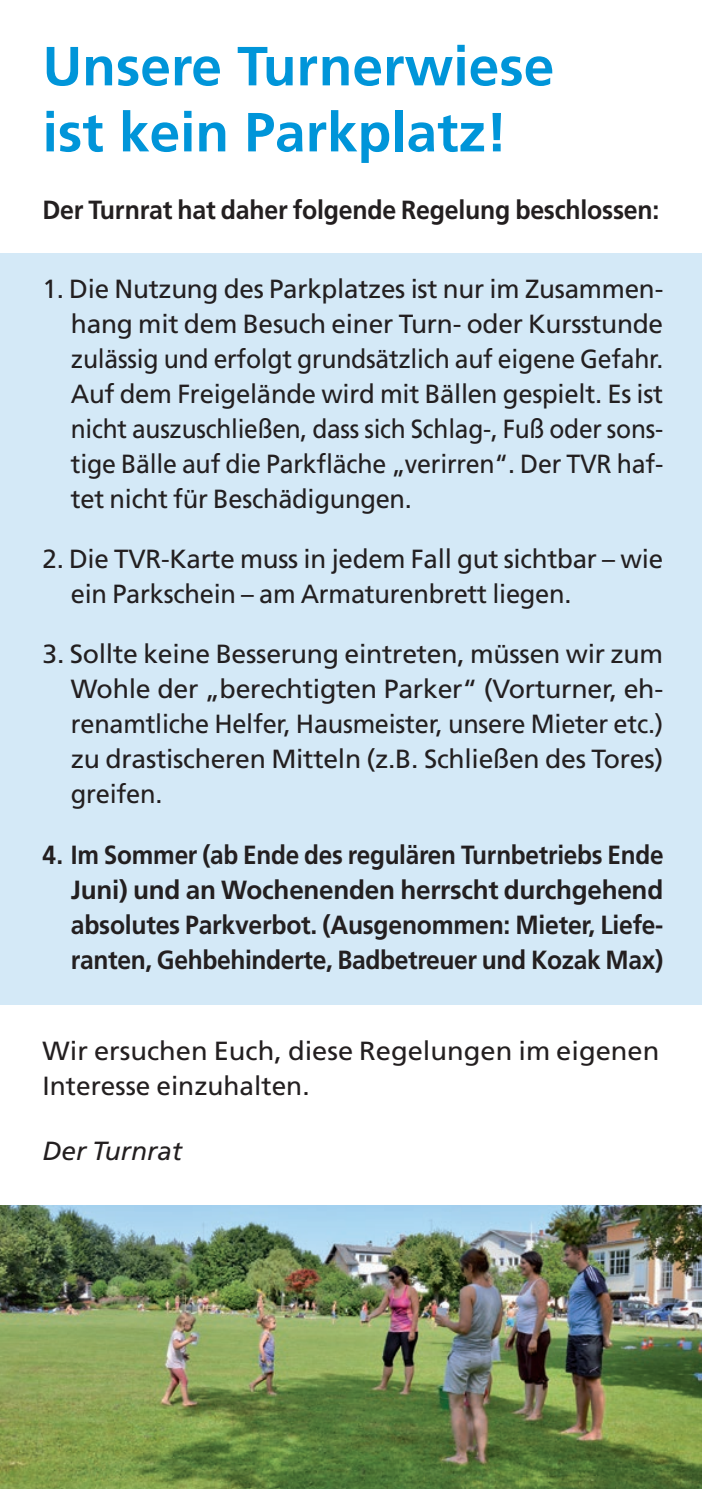
<style>
.page{position:relative;width:702px;height:1489px;background:#fff}
.page>*{position:absolute;margin:0;border:0;box-sizing:border-box;transform-origin:0 0}
.t1{font:700 55px/66px "Frutiger";color:#0095d9}
.t2{font:26.25px/35px "Frutiger";letter-spacing:-.01em;color:#231f20;text-align:justify}
.t3{font:700 26.25px/35px "Frutiger";letter-spacing:-.01em;color:#231f20;text-align:justify;scale:.93 1}
.t4{font:26.25px/35px "Frutiger";letter-spacing:-.01em;color:#231f20;scale:1.04 1}
.t5{font:700 26.25px "Frutiger";letter-spacing:-.01em;color:#231f20;scale:.95 1}
.t6{font:italic 26.25px "Frutiger";color:#231f20}
</style>
<div class="page">
<img style="left:0;top:1205px;width:702px;height:283px">
<div style="left:0;top:253px;width:702px;height:751px;background:#d4e9f7"></div>
<h1 class="t1" style="left:43px;top:33px;width:513px">Unsere Turnerwiese ist kein Parkplatz!</h1>
<p class="t5" style="left:43px;top:194px;width:650px">Der Turnrat hat daher folgende Regelung beschlossen:</p>
<p class="t2" style="left:71px;top:271px;width:594px;text-indent:-28px">1. Die Nutzung des Parkplatzes ist nur im Zusammen&shy;hang mit dem Besuch einer Turn- oder Kursstunde zulässig und erfolgt grundsätzlich auf eigene Gefahr.<br>Auf dem Freigelände wird mit Bällen gespielt. Es ist nicht auszuschließen, dass sich Schlag-, Fuß oder sons&shy;tige Bälle auf die Parkfläche „verirren“. Der TVR haf&shy;tet nicht für Beschädigungen.</p>
<p class="t2" style="left:71px;top:541px;width:593px;text-indent:-28px">2. Die TVR-Karte muss in jedem Fall gut sichtbar – wie ein Parkschein – am Armaturenbrett liegen.</p>
<p class="t2" style="left:71px;top:636px;width:594px;text-indent:-28px">3. Sollte keine Besserung eintreten, müssen wir zum Wohle der „berechtigten Parker“ (Vorturner, eh&shy;renamtliche Helfer, Hausmeister, unsere Mieter etc.) zu drastischeren Mitteln (z.B. Schließen des Tores) greifen.</p>
<p class="t3" style="left:71px;top:836px;width:638px;text-indent:-28px">4. Im Sommer (ab Ende des regulären Turnbetriebs Ende Juni) und an Wochenenden herrscht durchgehend absolutes Parkverbot. (Ausgenommen: Mieter, Liefe&shy;ranten, Gehbehinderte, Badbetreuer und Kozak Max)</p>
<p class="t4" style="left:43px;top:1032px;width:594px">Wir ersuchen Euch, diese Regelungen im eigenen<br>Interesse einzuhalten.</p>
<p class="t6" style="left:43px;top:1135px;width:141px">Der Turnrat</p>
</div>
